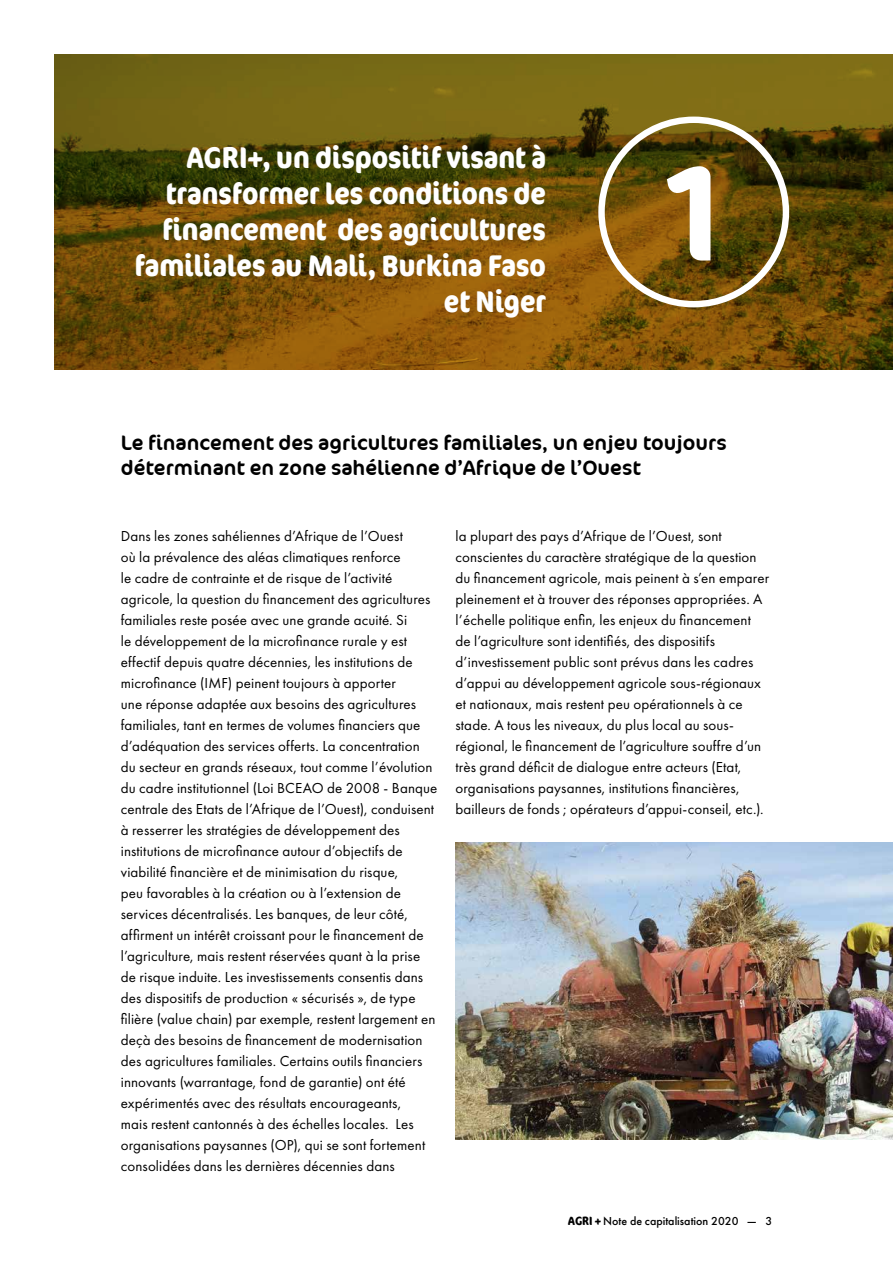
<style>
.page{position:relative;width:893px;height:1263px;background:#fff}
.page>*{position:absolute;margin:0;border:0;box-sizing:border-box;transform-origin:0 0}
.t1{font:700 condensed 135px "Cocon";color:#fff}
.t2{font:700 condensed 30px/36px "Cocon";color:#fff;text-align:right}
.t3{font:21px/25.2px "Cocon";color:#000}
.t4{font:15px/21px "Futura PT";letter-spacing:.01em;color:#000}
.t5{font:500 12px "Futura PT";color:#000}
.s1{font-family:"Cocon";font-weight:700;font-stretch:condensed}
</style>
<div class="page">
<img style="left:54px;top:54px;width:839px;height:316px">
<div style="left:598px;top:117px;width:191px;height:190px;border:6px solid #fff;border-radius:50%"></div>
<img style="left:455px;top:842px;width:438px;height:298px">
<h2 class="t2" style="left:135px;top:141px;width:412px">AGRI+, un dispositif visant à transformer les conditions de financement des agricultures familiales au Mali, Burkina Faso et Niger</h2>
<h1 class="t1" style="left:667px;top:136px;width:54px">1</h1>
<h3 class="t3" style="left:121px;top:430px;width:607px">Le financement des agricultures familiales, un enjeu toujours déterminant en zone sahélienne d’Afrique de l’Ouest</h3>
<p class="t4" style="left:121px;top:526px;width:318px">Dans les zones sahéliennes d’Afrique de l’Ouest<br>où la prévalence des aléas climatiques renforce<br>le cadre de contrainte et de risque de l’activité agricole, la question du financement des agricultures familiales reste posée avec une grande acuité. Si<br>le développement de la microfinance rurale y est effectif depuis quatre décennies, les institutions de microfinance (IMF) peinent toujours à apporter<br>une réponse adaptée aux besoins des agricultures familiales, tant en termes de volumes financiers que d’adéquation des services offerts. La concentration du secteur en grands réseaux, tout comme l’évolution du cadre institutionnel (Loi BCEAO de 2008 - Banque centrale des Etats de l’Afrique de l’Ouest), conduisent à resserrer les stratégies de développement des institutions de microfinance autour d’objectifs de viabilité financière et de minimisation du risque,<br>peu favorables à la création ou à l’extension de services décentralisés. Les banques, de leur côté, affirment un intérêt croissant pour le financement de l’agriculture, mais restent réservées quant à la prise de risque induite. Les investissements consentis dans des dispositifs de production « sécurisés », de type filière (value chain) par exemple, restent largement en deçà des besoins de financement de modernisation des agricultures familiales. Certains outils financiers innovants (warrantage, fond de garantie) ont été expérimentés avec des résultats encourageants,<br>mais restent cantonnés à des échelles locales. Les organisations paysannes (OP), qui se sont fortement consolidées dans les dernières décennies dans</p>
<p class="t4" style="left:455px;top:526px;width:315px">la plupart des pays d’Afrique de l’Ouest, sont conscientes du caractère stratégique de la question du financement agricole, mais peinent à s’en emparer pleinement et à trouver des réponses appropriées. A l’échelle politique enfin, les enjeux du financement de l’agriculture sont identifiés, des dispositifs d’investissement public sont prévus dans les cadres d’appui au développement agricole sous-régionaux et nationaux, mais restent peu opérationnels à ce stade. A tous les niveaux, du plus local au sous&shy;régional, le financement de l’agriculture souffre d’un très grand déficit de dialogue entre acteurs (Etat, organisations paysannes, institutions financières, bailleurs de fonds ; opérateurs d’appui-conseil, etc.).</p>
<p class="t5" style="left:568px;top:1213px;width:205px"><span class="s1">AGRI +</span> Note de capitalisation 2020 — 3</p>
</div>
